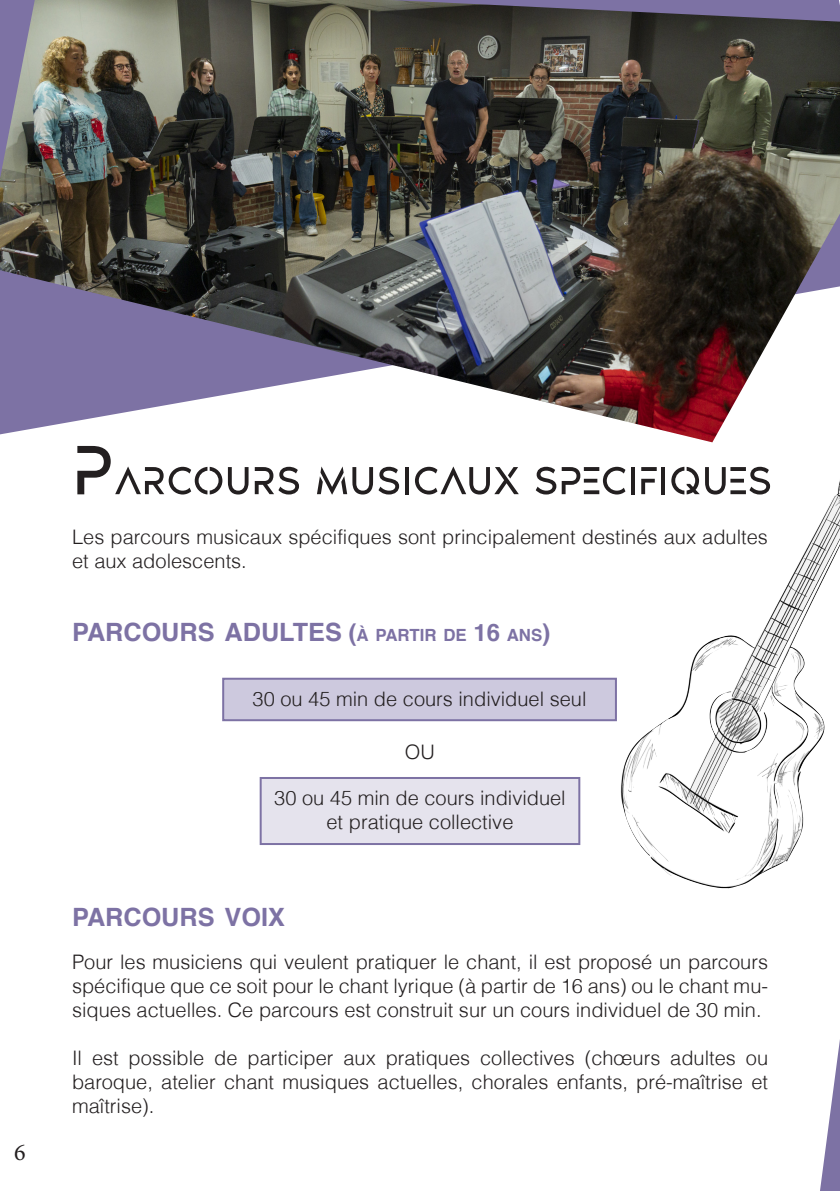
<style>
.page{position:relative;width:840px;height:1191px;background:#fff}
.page>*{position:absolute;margin:0;border:0;box-sizing:border-box;transform-origin:0 0}
.t1{font:56px "DESIGNER Regular";color:#231f20}
.t2{font:700 25.2px "Helvetica";color:#7d72a4}
.t3{font:24px "Minion Pro";color:#231f20}
.t4{font:300 20px/24px "Helvetica";color:#231f20;text-align:justify}
.s1{font-size:100px}
.s2{font-size:24px}
.s3{font-size:16.8px}
</style>
<div class="page">
<svg style="left:820px;top:1047px;width:19px;height:144px"></svg>
<div style="left:223px;top:678px;width:392px;height:42px;background:#cdc9de"></div>
<div style="left:222px;top:677px;width:394px;height:44px;border:2px solid #7d72a4"></div>
<div style="left:260px;top:778px;width:319px;height:66px;background:#e5e3ed"></div>
<div style="left:259px;top:777px;width:321px;height:68px;border:2px solid #7d72a4"></div>
<img style="left:0;top:0;width:839px;height:442px">
<img style="left:620px;top:495px;width:216px;height:360px">
<p class="t3" style="left:14px;top:1136px;width:13px">6</p>
<p class="t1" style="left:72px;top:442px;width:701px"><span class="s1">p</span>arcours musicaux spécifiques</p>
<p class="t4" style="left:72px;top:524px;width:697px">Les parcours musicaux spécifiques sont principalement destinés aux adultes et aux adolescents.</p>
<p class="t2" style="left:72px;top:611px;width:479px">PARCOURS ADULTES <span class="s2">(</span><span class="s3">À PARTIR DE</span> <span class="s2">16</span> <span class="s3">ANS</span><span class="s2">)</span></p>
<p class="t4" style="left:252px;top:687px;width:335px">30 ou 45 min de cours individuel seul</p>
<p class="t4" style="left:405px;top:739px;width:31px">OU</p>
<p class="t4" style="left:274px;top:786px;width:293px">30 ou 45 min de cours individuel</p>
<p class="t4" style="left:326px;top:810px;width:188px">et pratique collective</p>
<p class="t2" style="left:72px;top:897px;width:214px">PARCOURS VOIX</p>
<p class="t4" style="left:72px;top:950px;width:697px">Pour les musiciens qui veulent pratiquer le chant, il est proposé un parcours spécifique que ce soit pour le chant lyrique (à partir de 16 ans) ou le chant mu&shy;siques actuelles. Ce parcours est construit sur un cours individuel de 30 min.</p>
<p class="t4" style="left:72px;top:1046px;width:697px">Il est possible de participer aux pratiques collectives (chœurs adultes ou baroque, atelier chant musiques actuelles, chorales enfants, pré-maîtrise et maîtrise).</p>
</div>
